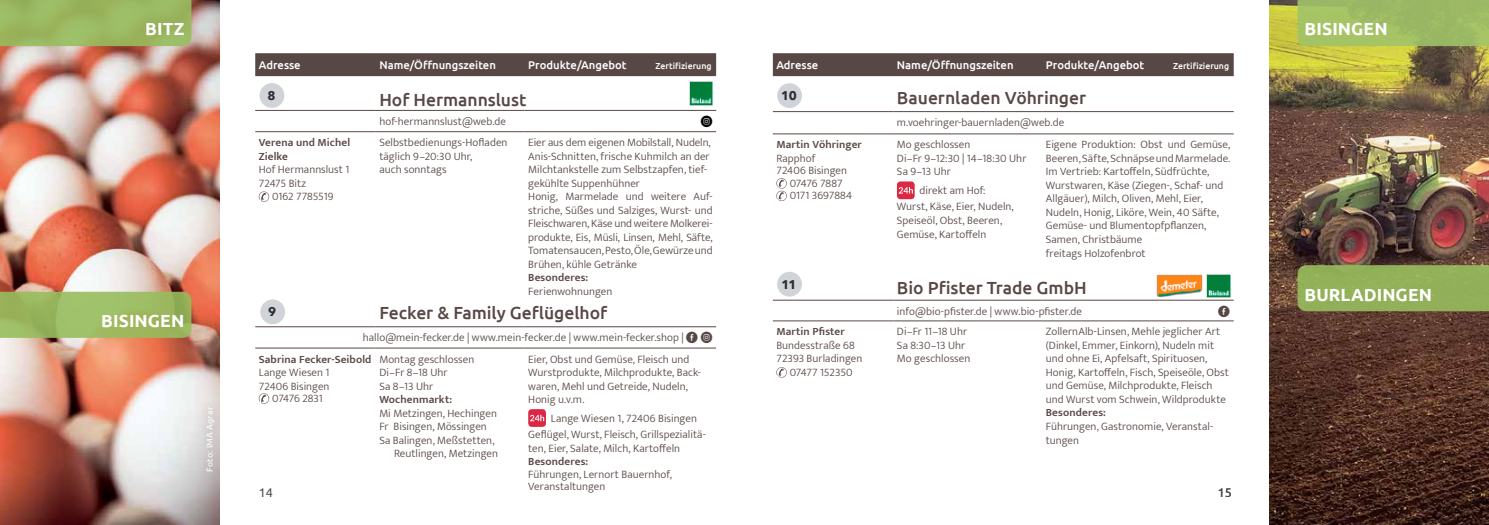
<style>
.page{position:relative;width:1489px;height:525px;background:#fff}
.page>*{position:absolute;margin:0;border:0;box-sizing:border-box;transform-origin:0 0}
.t1{font:500 17.5px "Ubuntu";letter-spacing:-.005em;color:#584845}
.t2{font:700 17.5px "Ubuntu";letter-spacing:.005em;color:#fff}
.t3{font:700 12.5px "Avenir Next LT Pro";color:#2c2d2f}
.t4{font:12.5px "Ubuntu";color:#4b4d50}
.t5{font:300 11.25px/13.5px "Mukta";letter-spacing:.005em;color:#584845}
.t6{font:600 11.25px/13.5px "Mukta";letter-spacing:.01em;color:#584845}
.t7{font:500 11.25px "Ubuntu";color:#fff}
.t8{font:300 11.25px "Mukta";letter-spacing:-.015em;color:#584845}
.t9{font:300 11.25px "Mukta";letter-spacing:-.02em;color:#584845}
.t10{font:11.25px "Social Media Circled";color:#000}
.t11{font:11.25px "Social Media Circled";color:#584845}
.t12{font:500 8.75px "Ubuntu";color:#fff}
.t13{font:8.75px "Ubuntu";letter-spacing:.02em;color:#fff}
.s1{font-family:"Social Media Circled";font-weight:400}
.s2{font-weight:600}
</style>
<div class="page">
<img style="left:0;top:0;width:220px;height:524px">
<img style="left:1269px;top:0;width:219px;height:524px">
<div style="left:1297px;top:265px;width:191px;height:46px;background:#91b059"></div>
<svg style="left:1297px;top:0;width:191px;height:46px;background:#9fbd64"></svg>
<div style="left:255px;top:53px;width:461px;height:23px;background:#584845"></div>
<hr style="left:255px;top:326px;width:121px;height:1px;background:#584845">
<hr style="left:376px;top:326px;width:148px;height:1px;background:#584845">
<hr style="left:524px;top:326px;width:192px;height:1px;background:#584845">
<hr style="left:255px;top:347px;width:121px;height:1px;background:#584845">
<hr style="left:376px;top:347px;width:148px;height:1px;background:#584845">
<hr style="left:524px;top:347px;width:192px;height:1px;background:#584845">
<hr style="left:255px;top:110px;width:121px;height:1px;background:#584845">
<hr style="left:376px;top:110px;width:148px;height:1px;background:#584845">
<hr style="left:524px;top:110px;width:192px;height:1px;background:#584845">
<hr style="left:255px;top:131px;width:121px;height:1px;background:#584845">
<hr style="left:376px;top:131px;width:148px;height:1px;background:#584845">
<hr style="left:524px;top:131px;width:192px;height:1px;background:#584845">
<div style="left:259px;top:83px;width:25px;height:25px;background:#d0d3d7;border-radius:50%"></div>
<img style="left:689px;top:82px;width:23px;height:23px">
<svg style="left:259px;top:191px;width:10px;height:11px"></svg>
<div style="left:260px;top:299px;width:25px;height:25px;background:#d0d3d7;border-radius:50%"></div>
<svg style="left:259px;top:393px;width:10px;height:10px"></svg>
<div style="left:528px;top:409px;width:18px;height:17px;background:#dc2845;border-radius:4px"></div>
<svg style="left:530px;top:414px;width:14px;height:7px"></svg>
<svg style="left:0;top:291px;width:191px;height:47px;background:#9db862"></svg>
<svg style="left:0;top:0;width:191px;height:46px;background:#9ab760"></svg>
<div style="left:772px;top:53px;width:461px;height:23px;background:#584845"></div>
<hr style="left:772px;top:111px;width:121px;height:1px;background:#584845">
<hr style="left:893px;top:111px;width:149px;height:1px;background:#584845">
<hr style="left:1042px;top:111px;width:191px;height:1px;background:#584845">
<hr style="left:772px;top:300px;width:121px;height:1px;background:#584845">
<hr style="left:893px;top:300px;width:149px;height:1px;background:#584845">
<hr style="left:1042px;top:300px;width:191px;height:1px;background:#584845">
<hr style="left:772px;top:134px;width:121px;height:1px;background:#584845">
<hr style="left:893px;top:134px;width:149px;height:1px;background:#584845">
<hr style="left:1042px;top:134px;width:191px;height:1px;background:#584845">
<hr style="left:772px;top:320px;width:121px;height:1px;background:#584845">
<hr style="left:893px;top:320px;width:149px;height:1px;background:#584845">
<hr style="left:1042px;top:320px;width:191px;height:1px;background:#584845">
<div style="left:777px;top:83px;width:25px;height:25px;background:#d0d3d7;border-radius:50%"></div>
<svg style="left:776px;top:178px;width:10px;height:23px"></svg>
<div style="left:896px;top:181px;width:18px;height:18px;background:#dc2845;border-radius:4px"></div>
<svg style="left:898px;top:187px;width:14px;height:6px"></svg>
<div style="left:777px;top:272px;width:25px;height:24px;background:#d0d3d7;border-radius:50%"></div>
<img style="left:1156px;top:274px;width:46px;height:23px">
<img style="left:1206px;top:274px;width:24px;height:23px">
<svg style="left:776px;top:367px;width:10px;height:10px"></svg>
<div style="left:198px;top:398px;width:26px;height:82px;background:#584845;opacity:.4"></div>
<h1 class="t2" style="left:145px;top:19px;width:41px">BITZ</h1>
<h1 class="t2" style="left:101px;top:310px;width:12px">BISINGEN</h1>
<p class="t13" style="left:204px;top:471px;width:66px;rotate:-90deg">Foto: IMA Agrar</p>
<p class="t7" style="left:259px;top:58px;width:43px">Adresse</p>
<p class="t7" style="left:379px;top:58px;width:118px">Name/Öffnungszeiten</p>
<p class="t7" style="left:528px;top:58px;width:100px">Produkte/Angebot</p>
<p class="t12" style="left:655px;top:60px;width:58px">Zertifizierung</p>
<p class="t3" style="left:267px;top:88px;width:10px">8</p>
<h1 class="t1" style="left:379px;top:88px;width:149px">Hof Hermannslust</h1>
<p class="t5" style="left:379px;top:114px;width:128px">hof-hermannslust@web.de</p>
<p class="t10" style="left:700px;top:115px;width:13px">Q</p>
<p class="t6" style="left:259px;top:135px;width:93px">Verena und Michel<br>Zielke</p>
<p class="t5" style="left:259px;top:162px;width:92px">Hof Hermannslust 1<br>72475 Bitz</p>
<p class="t5" style="left:272px;top:189px;width:63px">0162 7785519</p>
<p class="t5" style="left:379px;top:135px;width:130px">Selbstbedienungs-Hofladen täglich 9–20:30 Uhr,<br>auch sonntags</p>
<p class="t5" style="left:528px;top:135px;width:186px">Eier aus dem eigenen Mobilstall, Nudeln, Anis-Schnitten, frische Kuhmilch an der Milchtankstelle zum Selbstzapfen, tief&shy;gekühlte Suppenhühner<br>Honig, Marmelade und weitere Auf&shy;striche, Süßes und Salziges, Wurst- und Fleischwaren, Käse und weitere Molkerei&shy;produkte, Eis, Müsli, Linsen, Mehl, Säfte, Tomatensaucen, Pesto, Öle, Gewürze und Brühen, kühle Getränke</p>
<p class="t6" style="left:528px;top:270px;width:62px">Besonderes:</p>
<p class="t5" style="left:528px;top:284px;width:86px">Ferienwohnungen</p>
<p class="t3" style="left:268px;top:304px;width:10px">9</p>
<h1 class="t1" style="left:379px;top:302px;width:229px">Fecker &amp; Family Geflügelhof</h1>
<p class="t5" style="left:259px;top:326px;width:455px;line-height:21.2px;text-indent:104px">hallo@mein-fecker.de | www.mein-fecker.de | www.mein-fecker.shop | <span class="s1">E Q<br></span><span class="s2">Sabrina Fecker-Seibold</span></p>
<p class="t5" style="left:259px;top:365px;width:72px;line-height:13px;text-align:center">Lange Wiesen 1<br>72406 Bisingen<br>07476 2831</p>
<p class="t5" style="left:528px;top:352px;width:174px">Eier, Obst und Gemüse, Fleisch und<br>Wurstprodukte, Milchprodukte, Back&shy;waren, Mehl und Getreide, Nudeln,<br>Honig u.v.m.</p>
<p class="t5" style="left:528px;top:409px;width:179px;line-height:16.2px;text-indent:23px">Lange Wiesen 1, 72406 Bisingen<br>Geflügel, Wurst, Fleisch, Grillspezialitä-</p>
<p class="t5" style="left:528px;top:441px;width:153px">ten, Eier, Salate, Milch, Kartoffeln</p>
<p class="t6" style="left:528px;top:454px;width:62px">Besonderes:</p>
<p class="t5" style="left:528px;top:467px;width:145px;line-height:12.5px">Führungen, Lernort Bauernhof,<br>Veranstaltungen</p>
<p class="t5" style="left:379px;top:352px;width:96px">Montag geschlossen<br>Di–Fr 8–18 Uhr<br>Sa 8–13 Uhr</p>
<p class="t6" style="left:379px;top:392px;width:74px">Wochenmarkt:</p>
<p class="t5" style="left:379px;top:406px;width:119px">Mi Metzingen, Hechingen</p>
<p class="t5" style="left:379px;top:419px;width:109px">Fr Bisingen, Mössingen</p>
<p class="t5" style="left:379px;top:433px;width:117px">Sa Balingen, Meßstetten,</p>
<p class="t5" style="left:394px;top:446px;width:106px">Reutlingen, Metzingen</p>
<p class="t4" style="left:259px;top:485px;width:16px">14</p>
<p class="t7" style="left:776px;top:58px;width:43px">Adresse</p>
<p class="t7" style="left:896px;top:58px;width:118px">Name/Öffnungszeiten</p>
<p class="t7" style="left:1045px;top:58px;width:100px">Produkte/Angebot</p>
<p class="t12" style="left:1172px;top:60px;width:58px">Zertifizierung</p>
<p class="t3" style="left:781px;top:88px;width:17px">10</p>
<h1 class="t1" style="left:896px;top:87px;width:191px">Bauernladen Vöhringer</h1>
<p class="t5" style="left:896px;top:115px;width:169px">m.voehringer-bauernladen@web.de</p>
<p class="t6" style="left:776px;top:138px;width:87px">Martin Vöhringer</p>
<p class="t5" style="left:776px;top:151px;width:40px">Rapphof</p>
<p class="t5" style="left:776px;top:164px;width:72px">72406 Bisingen</p>
<p class="t9" style="left:789px;top:176px;width:54px">07476 7887</p>
<p class="t5" style="left:789px;top:189px;width:64px">0171 3697884</p>
<p class="t5" style="left:1045px;top:138px;width:186px">Eigene Produktion: Obst und Gemüse, Beeren, Säfte, Schnäpse und Marmelade.<br>Im Vertrieb: Kartoffeln, Südfrüchte, Wurstwaren, Käse (Ziegen-, Schaf- und Allgäuer), Milch, Oliven, Mehl, Eier, Nudeln, Honig, Liköre, Wein, 40 Säfte, Gemüse- und Blumentopfpflanzen, Samen, Christbäume<br>freitags Holzofenbrot</p>
<p class="t5" style="left:896px;top:138px;width:131px">Mo geschlossen<br>Di–Fr 9–12:30 | 14–18:30 Uhr<br>Sa 9–13 Uhr</p>
<p class="t5" style="left:896px;top:182px;width:118px;line-height:16.2px;text-align:center">direkt am Hof:<br>Wurst, Käse, Eier, Nudeln,</p>
<p class="t5" style="left:896px;top:213px;width:107px">Speiseöl, Obst, Beeren,<br>Gemüse, Kartoffeln</p>
<p class="t3" style="left:781px;top:276px;width:17px">11</p>
<h1 class="t1" style="left:896px;top:276px;width:191px">Bio Pfister Trade GmbH</h1>
<p class="t5" style="left:896px;top:304px;width:186px">info@bio-pfister.de | www.bio-pfister.de</p>
<p class="t11" style="left:1217px;top:305px;width:13px">E</p>
<p class="t6" style="left:776px;top:324px;width:70px">Martin Pfister</p>
<p class="t5" style="left:776px;top:338px;width:80px">Bundesstraße 68</p>
<p class="t5" style="left:776px;top:351px;width:88px">72393 Burladingen</p>
<p class="t8" style="left:789px;top:365px;width:64px">07477 152350</p>
<p class="t5" style="left:896px;top:324px;width:75px">Di–Fr 11–18 Uhr<br>Sa 8:30–13 Uhr<br>Mo geschlossen</p>
<p class="t5" style="left:1045px;top:324px;width:185px">ZollernAlb-Linsen, Mehle jeglicher Art (Dinkel, Emmer, Einkorn), Nudeln mit und ohne Ei, Apfelsaft, Spirituosen, Honig, Kartoffeln, Fisch, Speiseöle, Obst und Gemüse, Milchprodukte, Fleisch und Wurst vom Schwein, Wildprodukte</p>
<p class="t6" style="left:1045px;top:405px;width:62px">Besonderes:</p>
<p class="t5" style="left:1045px;top:419px;width:169px">Führungen, Gastronomie, Veranstal&shy;tungen</p>
<p class="t4" style="left:1217px;top:485px;width:16px">15</p>
<h1 class="t2" style="left:1304px;top:19px;width:12px">BISINGEN</h1>
<h1 class="t2" style="left:1304px;top:283px;width:49px">BURLADINGEN</h1>
</div>
